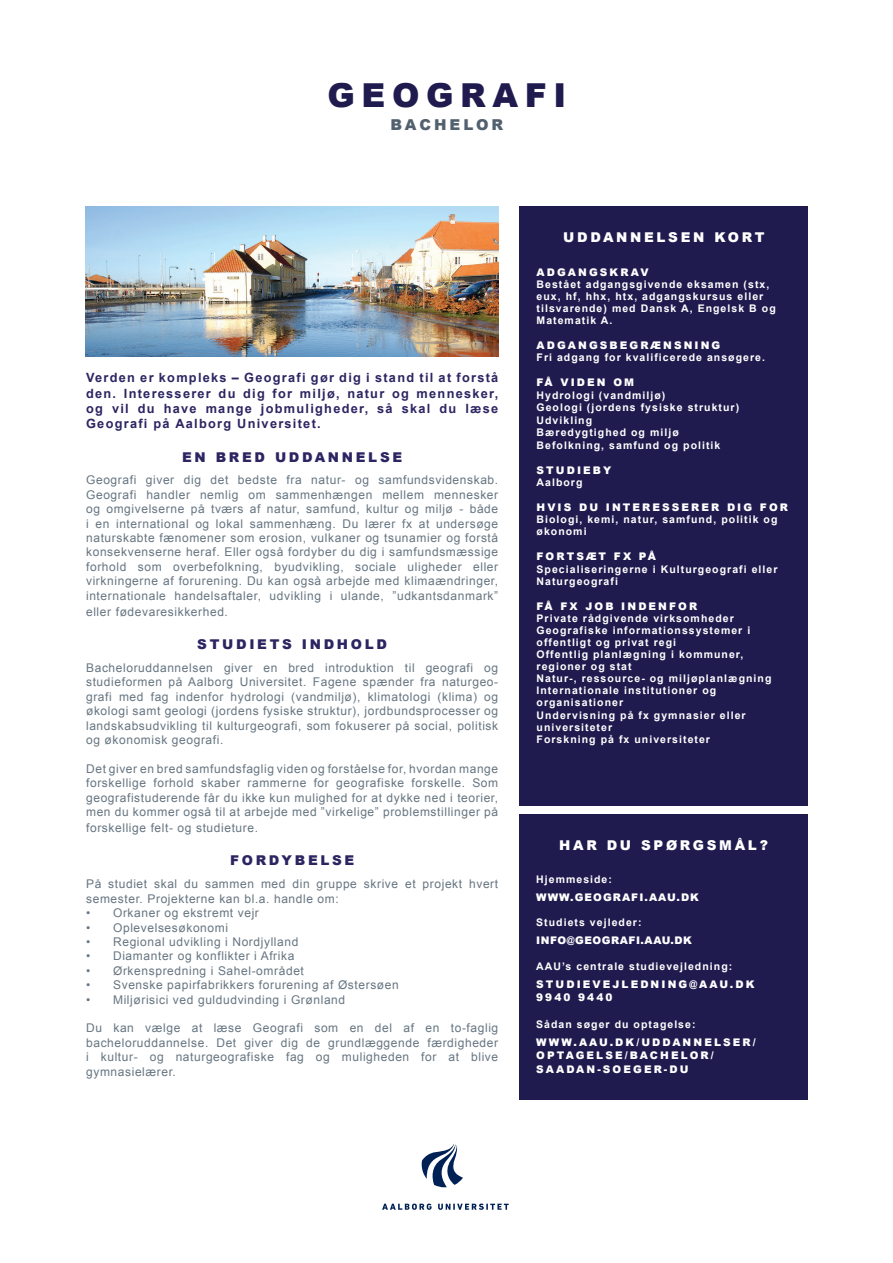
<style>
.page{position:relative;width:893px;height:1263px;background:#fff}
.page>*{position:absolute;margin:0;border:0;box-sizing:border-box;transform-origin:0 0}
.t1{font:900 33px "Arial";letter-spacing:.2em;color:#1f1b4f}
.t2{font:900 15px "Arial";letter-spacing:.2em;color:#52616f}
.t3{font:900 13.5px "Arial";letter-spacing:.2em;color:#2c2562}
.t4{font:900 13.5px "Arial";letter-spacing:.2em;color:#fff}
.t5{font:700 12.75px/15.3px "Arial";letter-spacing:.1em;color:#2c2562;text-align:justify}
.t6{font:12px/14.4px "Arial";letter-spacing:.05em;color:#667581;text-align:justify}
.t7{font:700 10.5px/12px "Arial";letter-spacing:.1em;color:#fff}
.t8{font:900 10.5px/13.5px "Arial";letter-spacing:.2em;color:#fff}
.t9{font:900 10.5px "Arial";letter-spacing:.05em;color:#fff}
.t10{font:900 10.5px "Arial";letter-spacing:.1em;color:#fff}
</style>
<div class="page">
<div style="left:519px;top:207px;width:289px;height:599px;background:#1f1b4f"></div>
<div style="left:519px;top:814px;width:289px;height:286px;background:#1f1b4f"></div>
<svg style="left:382px;top:1203px;width:50px;height:7px"></svg>
<svg style="left:438px;top:1203px;width:71px;height:7px"></svg>
<svg style="left:422px;top:1144px;width:41px;height:43px"></svg>
<img style="left:85px;top:207px;width:413px;height:149px">
<h1 class="t1" style="left:328px;top:71px;width:240px">GEOGRAFI</h1>
<p class="t2" style="left:390px;top:114px;width:114px">BACHELOR</p>
<p class="t5" style="left:86px;top:371px;width:414px">Verden er kompleks – Geografi gør dig i stand til at forstå den. Interesserer du dig for miljø, natur og mennesker, og vil du have mange jobmuligheder, så skal du læse Geografi på Aalborg Universitet.</p>
<p class="t3" style="left:182px;top:447px;width:222px">EN BRED UDDANNELSE</p>
<p class="t6" style="left:86px;top:473px;width:414px">Geografi giver dig det bedste fra natur- og samfundsvidenskab.<br>Geografi handler nemlig om sammenhængen mellem mennesker og omgivelserne på tværs af natur, samfund, kultur og miljø - både i en international og lokal sammenhæng. Du lærer fx at undersøge naturskabte fænomener som erosion, vulkaner og tsunamier og forstå konsekvenserne heraf. Eller også fordyber du dig i samfundsmæssige forhold som overbefolkning, byudvikling, sociale uligheder eller virkningerne af forurening. Du kan også arbejde med klimaændringer, internationale handelsaftaler, udvikling i ulande, ”udkantsdanmark”</p>
<p class="t6" style="left:86px;top:605px;width:143px">eller fødevaresikkerhed.</p>
<p class="t3" style="left:197px;top:634px;width:191px">STUDIETS INDHOLD</p>
<p class="t6" style="left:86px;top:661px;width:414px">Bacheloruddannelsen giver en bred introduktion til geografi og studieformen på Aalborg Universitet. Fagene spænder fra naturgeo&shy;grafi med fag indenfor hydrologi (vandmiljø), klimatologi (klima) og økologi samt geologi (jordens fysiske struktur), jordbundsprocesser og landskabsudvikling til kulturgeografi, som fokuserer på social, politisk og økonomisk geografi.</p>
<p class="t6" style="left:86px;top:761px;width:414px">Det giver en bred samfundsfaglig viden og forståelse for, hvordan mange forskellige forhold skaber rammerne for geografiske forskelle. Som geografistuderende får du ikke kun mulighed for at dykke ned i teorier, men du kommer også til at arbejde med ”virkelige” problemstillinger på</p>
<p class="t6" style="left:86px;top:821px;width:173px">forskellige felt- og studieture.</p>
<p class="t3" style="left:230px;top:851px;width:126px">FORDYBELSE</p>
<p class="t6" style="left:86px;top:877px;width:414px">På studiet skal du sammen med din gruppe skrive et projekt hvert semester. Projekterne kan bl.a. handle om:</p>
<p class="t6" style="left:86px;top:906px;width:174px">• Orkaner og ekstremt vejr</p>
<p class="t6" style="left:86px;top:920px;width:143px">• Oplevelsesøkonomi</p>
<p class="t6" style="left:86px;top:935px;width:214px">• Regional udvikling i Nordjylland</p>
<p class="t6" style="left:86px;top:949px;width:210px">• Diamanter og konflikter i Afrika</p>
<p class="t6" style="left:86px;top:963px;width:219px">• Ørkenspredning i Sahel-området</p>
<p class="t6" style="left:86px;top:978px;width:314px">• Svenske papirfabrikkers forurening af Østersøen</p>
<p class="t6" style="left:86px;top:992px;width:261px">• Miljørisici ved guldudvinding i Grønland</p>
<p class="t6" style="left:86px;top:1021px;width:414px">Du kan vælge at læse Geografi som en del af en to-faglig bacheloruddannelse. Det giver dig de grundlæggende færdigheder i kultur- og naturgeografiske fag og muligheden for at blive gymnasielærer.</p>
<p class="t4" style="left:563px;top:227px;width:203px">UDDANNELSEN KORT</p>
<p class="t8" style="left:536px;top:265px;width:113px">ADGANGSKRAV</p>
<p class="t7" style="left:536px;top:278px;width:241px">Bestået adgangsgivende eksamen (stx, eux, hf, hhx, htx, adgangskursus eller tilsvarende) med Dansk A, Engelsk B og<br>Matematik A.</p>
<p class="t8" style="left:536px;top:338px;width:185px">ADGANGSBEGRÆNSNING</p>
<p class="t7" style="left:536px;top:351px;width:230px">Fri adgang for kvalificerede ansøgere.</p>
<p class="t8" style="left:536px;top:375px;width:99px">FÅ VIDEN OM</p>
<p class="t7" style="left:536px;top:389px;width:204px;line-height:12.6px">Hydrologi (vandmiljø)<br>Geologi (jordens fysiske struktur)<br>Udvikling<br>Bæredygtighed og miljø<br>Befolkning, samfund og politik</p>
<p class="t8" style="left:536px;top:463px;width:76px">STUDIEBY</p>
<p class="t7" style="left:536px;top:477px;width:47px">Aalborg</p>
<p class="t8" style="left:536px;top:501px;width:253px">HVIS DU INTERESSERER DIG FOR</p>
<p class="t7" style="left:536px;top:514px;width:242px">Biologi, kemi, natur, samfund, politik og økonomi</p>
<p class="t8" style="left:536px;top:549px;width:121px">FORTSÆT FX PÅ</p>
<p class="t7" style="left:536px;top:563px;width:242px;line-height:12.6px">Specialiseringerne i Kulturgeografi eller<br>Naturgeografi</p>
<p class="t8" style="left:536px;top:600px;width:162px">FÅ FX JOB INDENFOR</p>
<p class="t7" style="left:536px;top:613px;width:236px">Private rådgivende virksomheder<br>Geografiske informationssystemer i offentligt og privat regi<br>Offentlig planlægning i kommuner, regioner og stat<br>Natur-, ressource- og miljøplanlægning<br>Internationale institutioner og organisationer<br>Undervisning på fx gymnasier eller universiteter<br>Forskning på fx universiteter</p>
<p class="t4" style="left:559px;top:835px;width:210px">HAR DU SPØRGSMÅL?</p>
<p class="t7" style="left:536px;top:873px;width:77px">Hjemmeside:</p>
<p class="t10" style="left:536px;top:889px;width:164px">WWW.GEOGRAFI.AAU.DK</p>
<p class="t7" style="left:536px;top:917px;width:107px">Studiets vejleder:</p>
<p class="t9" style="left:536px;top:932px;width:157px">INFO@GEOGRAFI.AAU.DK</p>
<p class="t7" style="left:536px;top:961px;width:198px">AAU’s centrale studievejledning:</p>
<p class="t8" style="left:536px;top:977px;width:220px">STUDIEVEJLEDNING@AAU.DK<br>9940 9440</p>
<p class="t7" style="left:536px;top:1018px;width:161px">Sådan søger du optagelse:</p>
<p class="t8" style="left:536px;top:1035px;width:221px">WWW.AAU.DK/UDDANNELSER/<br>OPTAGELSE/BACHELOR/<br>SAADAN-SOEGER-DU</p>
</div>
